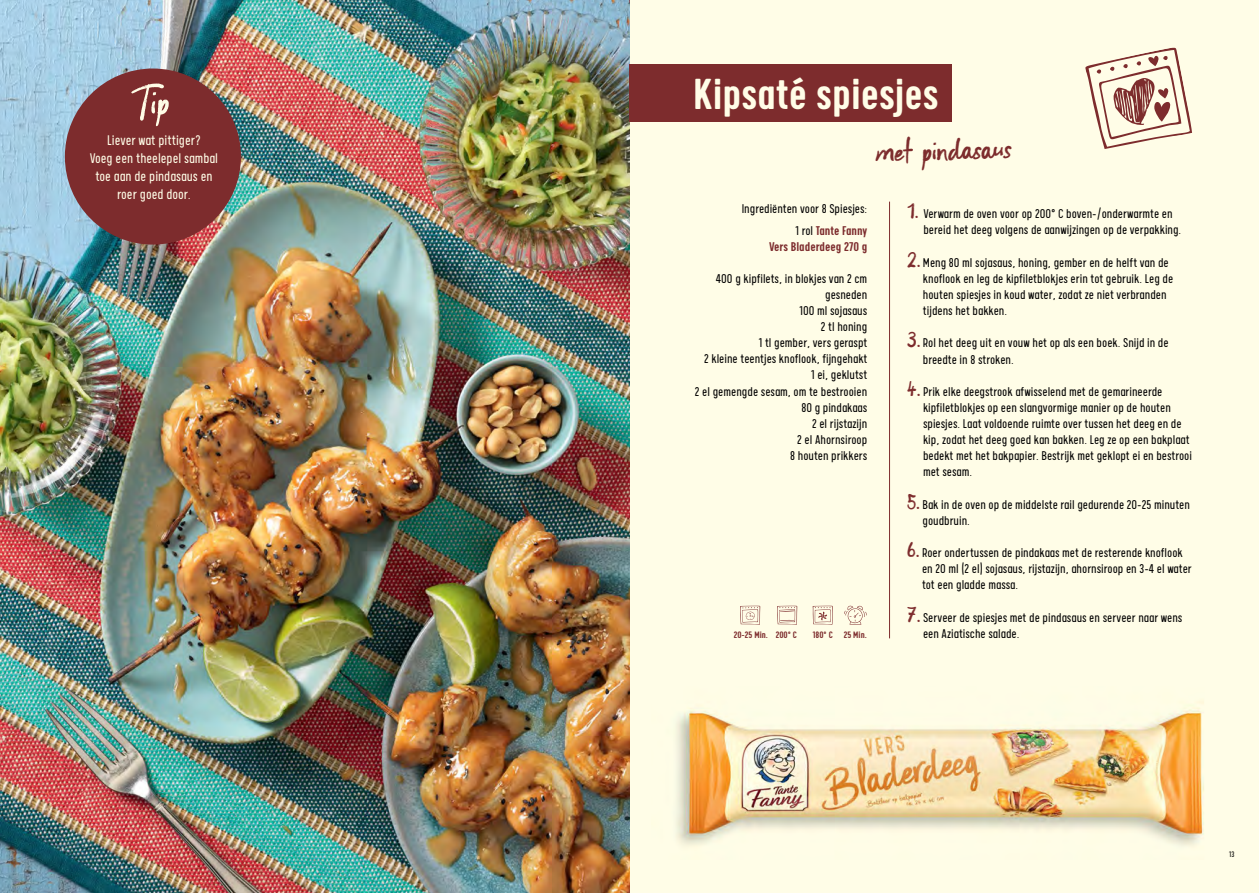
<style>
.page{position:relative;width:1259px;height:893px;background:#fff}
.page>*{position:absolute;margin:0;border:0;box-sizing:border-box;transform-origin:0 0}
.t1{font:58.2px "outbound";color:#fffde7}
.t2{font:500 48.9px "Calps Slim";color:#fffde7}
.t3{font:45.6px "outbound";color:#7d2c2d}
.t4{font:39.15px "outbound";color:#7d2c2d}
.t5{font:300 15.75px/18px "Calps Slim";color:#fffde7;text-align:center}
.t6{font:300 14.25px/16px "Calps Slim";color:#000}
.t7{font:500 14.25px/16px "Calps Slim";color:#7d2c2d;text-align:right}
.t8{font:500 10.5px "Calps Slim";color:#7d2c2d}
.t9{font:300 9px "Calps Slim";color:#000}
.s1{font-weight:300;color:#000}
</style>
<div class="page">
<div style="left:618px;top:0;width:641px;height:893px;background:#fffde7"></div>
<img style="left:0;top:0;width:629px;height:893px">
<div style="left:629px;top:64px;width:322px;height:58px;background:#7d2c2d"></div>
<div style="left:65px;top:69px;width:176px;height:176px;background:#7d2c2d;border-radius:50%"></div>
<hr style="left:889px;top:202px;width:1px;height:436px;background:#7d2c2d">
<svg style="left:1085px;top:47px;width:107px;height:102px"></svg>
<svg style="left:777px;top:606px;width:20px;height:19px"></svg>
<svg style="left:740px;top:606px;width:20px;height:19px"></svg>
<svg style="left:812px;top:606px;width:21px;height:19px"></svg>
<svg style="left:844px;top:606px;width:22px;height:19px"></svg>
<img style="left:676px;top:702px;width:528px;height:143px">
<img style="left:689px;top:713px;width:512px;height:120px">
<h1 class="t1" style="left:136px;top:72px;width:35px">Tip</h1>
<h2 class="t2" style="left:693px;top:66px;width:247px">Kipsaté spiesjes</h2>
<p class="t5" style="left:90px;top:130px;width:130px">Liever wat pittiger?<br>Voeg een theelepel sambal toe aan de pindasaus en roer goed door.</p>
<h3 class="t4" style="left:907px;top:189px;width:13px">1.</h3>
<p class="t6" style="left:923px;top:205px;width:259px">Verwarm de oven voor op 200° C boven-/onderwarmte en bereid het deeg volgens de aanwijzingen op de verpakking.</p>
<h3 class="t4" style="left:907px;top:237px;width:15px">2.</h3>
<p class="t6" style="left:923px;top:254px;width:252px">Meng 80 ml sojasaus, honing, gember en de helft van de knoflook en leg de kipfiletblokjes erin tot gebruik. Leg de houten spiesjes in koud water, zodat ze niet verbranden tijdens het bakken.</p>
<h3 class="t4" style="left:907px;top:318px;width:15px">3.</h3>
<p class="t6" style="left:923px;top:334px;width:247px">Rol het deeg uit en vouw het op als een boek. Snijd in de breedte in 8 stroken.</p>
<h3 class="t4" style="left:907px;top:366px;width:15px">4.</h3>
<p class="t6" style="left:923px;top:383px;width:270px">Prik elke deegstrook afwisselend met de gemarineerde kipfiletblokjes op een slangvormige manier op de houten spiesjes. Laat voldoende ruimte over tussen het deeg en de kip, zodat het deeg goed kan bakken. Leg ze op een bakplaat bedekt met het bakpapier. Bestrijk met geklopt ei en bestrooi met sesam.</p>
<h3 class="t4" style="left:907px;top:479px;width:14px">5.</h3>
<p class="t6" style="left:922px;top:496px;width:269px">Bak in de oven op de middelste rail gedurende 20-25 minuten goudbruin.</p>
<h3 class="t4" style="left:907px;top:528px;width:14px">6.</h3>
<p class="t6" style="left:922px;top:544px;width:271px">Roer ondertussen de pindakaas met de resterende knoflook en 20 ml (2 el) sojasaus, rijstazijn, ahornsiroop en 3-4 el water tot een gladde massa.</p>
<h3 class="t4" style="left:907px;top:592px;width:15px">7.</h3>
<p class="t6" style="left:923px;top:609px;width:261px">Serveer de spiesjes met de pindasaus en serveer naar wens een Aziatische salade.</p>
<h3 class="t3" style="left:874px;top:129px;width:138px;rotate:-2deg">met pindasaus</h3>
<p class="t6" style="left:741px;top:200px;width:127px">Ingrediënten voor 8 Spiesjes:</p>
<p class="t7" style="left:769px;top:222px;width:100px"><span class="s1">1 rol</span> Tante Fanny<br>Vers Bladerdeeg 270 g</p>
<p class="t6" style="left:695px;top:270px;width:174px;text-align:right">400 g kipfilets, in blokjes van 2 cm gesneden<br>100 ml sojasaus<br>2 tl honing<br>1 tl gember, vers geraspt<br>2 kleine teentjes knoflook, fijngehakt<br>1 ei, geklutst<br>2 el gemengde sesam, om te bestrooien<br>80 g pindakaas<br>2 el rijstazijn<br>2 el Ahornsiroop<br>8 houten prikkers</p>
<p class="t8" style="left:733px;top:628px;width:65px">20-25 Min. 200° C</p>
<p class="t8" style="left:813px;top:628px;width:56px">180° C 25 Min.</p>
<p class="t9" style="left:1229px;top:849px;width:7px">13</p>
</div>
